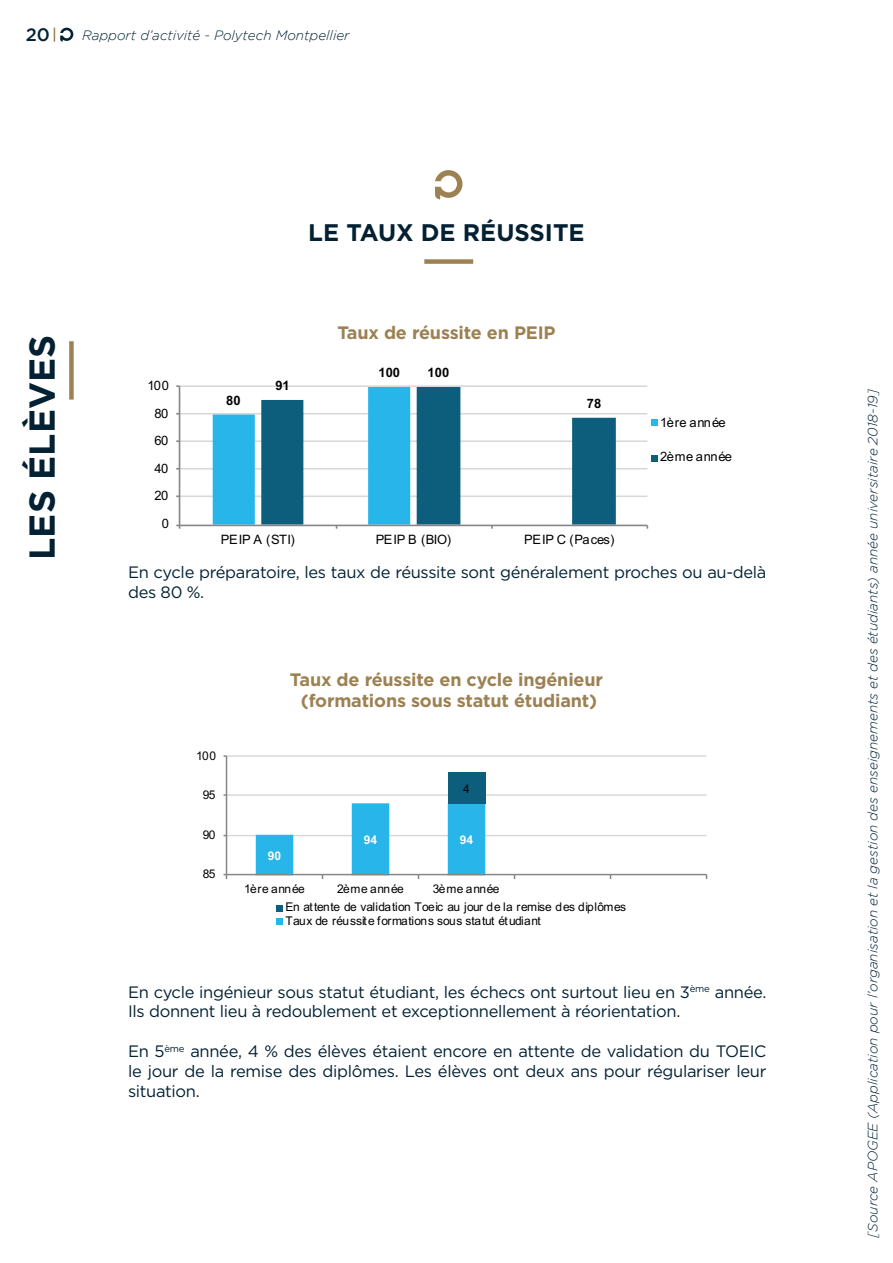
<style>
.page{position:relative;width:893px;height:1263px;background:#fff}
.page>*{position:absolute;margin:0;border:0;box-sizing:border-box;transform-origin:0 0}
.t1{font:700 36px "Gotham";color:#032133}
.t2{font:700 24px "Gotham";color:#032133}
.t3{font:700 18px/21.6px "Gotham";letter-spacing:-.01em;color:#9c8153;text-align:center}
.t4{font:500 18px "Gotham";color:#032133}
.t5{font:16.5px/19.8px "Gotham";letter-spacing:-.02em;color:#032133}
.t6{font:italic 300 13.5px "Gotham";color:#032133}
.t7{font:12.9px "Arial";letter-spacing:-.03em;color:#000}
.t8{font:12.9px "Arial";letter-spacing:.04em;color:#000}
.t9{font:700 12.9px "Arial";color:#000}
.t10{font:12px/18px "Arial";color:#000}
.t11{font:12px "Arial";letter-spacing:.04em;color:#000}
.t12{font:700 12px "Arial";color:#fff}
</style>
<div class="page">
<svg style="left:54px;top:28px;width:19px;height:14px"></svg>
<svg style="left:435px;top:170px;width:27px;height:30px"></svg>
<div style="left:424px;top:259px;width:49px;height:5px;background:#9c8153"></div>
<div style="left:69px;top:341px;width:5px;height:59px;background:#9c8153"></div>
<hr style="left:180px;top:495px;width:467px;height:2px;background:#d9d9d9">
<hr style="left:180px;top:468px;width:467px;height:2px;background:#d9d9d9">
<hr style="left:180px;top:440px;width:467px;height:2px;background:#d9d9d9">
<hr style="left:180px;top:413px;width:467px;height:1px;background:#d9d9d9">
<hr style="left:180px;top:385px;width:467px;height:2px;background:#d9d9d9">
<svg style="left:410px;top:387px;width:206px;height:138px"></svg>
<hr style="left:179px;top:386px;width:1px;height:139px;background:#868686">
<hr style="left:180px;top:525px;width:467px;height:1px;background:#868686">
<svg style="left:176px;top:525px;width:4px;height:4px"></svg>
<svg style="left:213px;top:387px;width:197px;height:142px"></svg>
<div style="left:651px;top:419px;width:7px;height:7px;background:#28b5e9"></div>
<div style="left:651px;top:455px;width:7px;height:6px;background:#0d5e7c"></div>
<hr style="left:226px;top:835px;width:480px;height:1px;background:#d9d9d9">
<hr style="left:226px;top:794px;width:480px;height:2px;background:#d9d9d9">
<hr style="left:226px;top:755px;width:480px;height:2px;background:#d9d9d9">
<div style="left:448px;top:772px;width:37px;height:31px;background:#0d5e7c"></div>
<hr style="left:226px;top:756px;width:1px;height:118px;background:#868686">
<hr style="left:226px;top:874px;width:480px;height:1px;background:#868686">
<svg style="left:256px;top:803px;width:229px;height:76px"></svg>
<svg style="left:277px;top:905px;width:6px;height:6px"></svg>
<svg style="left:277px;top:919px;width:6px;height:6px"></svg>
<p class="t4" style="left:26px;top:24px;width:26px">20</p>
<p class="t6" style="left:82px;top:27px;width:269px">Rapport d’activité - Polytech Montpellier</p>
<h1 class="t1" style="left:18px;top:560px;width:226px;rotate:-90deg">LES ÉLÈVES</h1>
<h2 class="t2" style="left:308px;top:217px;width:278px">LE TAUX DE RÉUSSITE</h2>
<p class="t3" style="left:337px;top:322px;width:220px">Taux de réussite en PEIP</p>
<p class="t7" style="left:147px;top:377px;width:23px">100</p>
<p class="t7" style="left:155px;top:404px;width:15px">80</p>
<p class="t7" style="left:155px;top:432px;width:15px">60</p>
<p class="t7" style="left:155px;top:459px;width:15px">40</p>
<p class="t7" style="left:155px;top:487px;width:15px">20</p>
<p class="t7" style="left:162px;top:514px;width:9px">0</p>
<p class="t9" style="left:226px;top:391px;width:16px">80</p>
<p class="t9" style="left:275px;top:377px;width:16px">91</p>
<p class="t9" style="left:378px;top:364px;width:23px">100</p>
<p class="t9" style="left:428px;top:364px;width:23px">100</p>
<p class="t9" style="left:587px;top:394px;width:16px">78</p>
<p class="t7" style="left:221px;top:531px;width:75px">PEIP A (STI)</p>
<p class="t7" style="left:376px;top:531px;width:77px">PEIP B (BIO)</p>
<p class="t7" style="left:524px;top:531px;width:92px">PEIP C (Paces)</p>
<p class="t8" style="left:660px;top:414px;width:67px">1ère année</p>
<p class="t8" style="left:660px;top:448px;width:73px">2ème année</p>
<p class="t5" style="left:128px;top:562px;width:640px">En cycle préparatoire, les taux de réussite sont généralement proches ou au-delà des 80 %.</p>
<p class="t10" style="left:196px;top:746px;width:22px">100</p>
<p class="t10" style="left:203px;top:785px;width:14px">95</p>
<p class="t10" style="left:203px;top:826px;width:14px">90</p>
<p class="t10" style="left:203px;top:865px;width:14px">85</p>
<p class="t3" style="left:290px;top:669px;width:314px">Taux de réussite en cycle ingénieur (formations sous statut étudiant)</p>
<p class="t10" style="left:463px;top:779px;width:8px">4</p>
<p class="t12" style="left:268px;top:848px;width:15px">90</p>
<p class="t12" style="left:364px;top:831px;width:15px">94</p>
<p class="t12" style="left:460px;top:831px;width:15px">94</p>
<p class="t11" style="left:244px;top:881px;width:62px">1ère année</p>
<p class="t11" style="left:337px;top:881px;width:68px">2ème année</p>
<p class="t10" style="left:286px;top:880px;width:342px;text-indent:147px">3ème année<br>En attente de validation Toeic au jour de la remise des diplômes</p>
<p class="t10" style="left:286px;top:911px;width:257px">Taux de réussite formations sous statut étudiant</p>
<p class="t5" style="left:128px;top:981px;width:640px">En cycle ingénieur sous statut étudiant, les échecs ont surtout lieu en 3<sup>ème</sup> année.<br>Ils donnent lieu à redoublement et exceptionnellement à réorientation.</p>
<p class="t5" style="left:128px;top:1041px;width:640px;text-align:justify">En 5<sup>ème</sup> année, 4 % des élèves étaient encore en attente de validation du TOEIC le jour de la remise des diplômes. Les élèves ont deux ans pour régulariser leur situation.</p>
<p class="t6" style="left:865px;top:1237px;width:851px;rotate:-90deg">[Source APOGEE (Application pour l’organisation et la gestion des enseignements et des étudiants) année universitaire 2018-19]</p>
</div>
